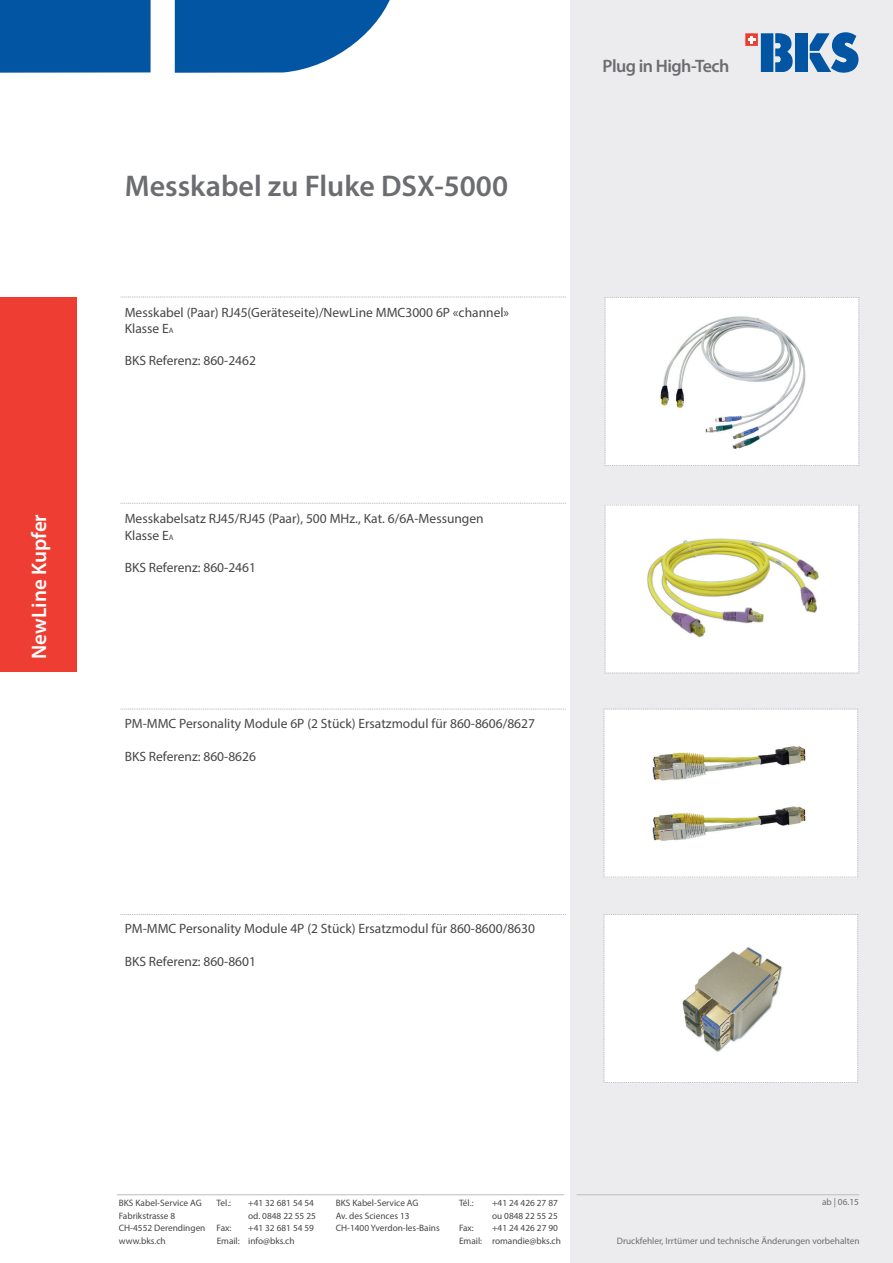
<style>
.page{position:relative;width:893px;height:1263px;background:#fff}
.page>*{position:absolute;margin:0;border:0;box-sizing:border-box;transform-origin:0 0}
.t1{font:600 30px "Myriad Pro";color:#6c6d70}
.t2{font:600 21px "Myriad Pro";color:#fff}
.t3{font:600 18px "Myriad Pro";letter-spacing:-.03em;color:#6c6d70}
.t4{font:13.5px/16.2px "Myriad Pro";color:#454647}
.t5{font:9.3px "Myriad Pro";color:#454647}
.t6{font:9.3px "Myriad Pro";color:#6c6d70}
.s1{font-size:7.8px}
</style>
<div class="page">
<div style="left:570px;top:0;width:323px;height:1263px;background:#ececee"></div>
<div style="left:0;top:0;width:151px;height:73px;background:#0155a2"></div>
<svg style="left:175px;top:0;width:215px;height:73px"></svg>
<div style="left:795px;top:33px;width:13px;height:39px;background:#0155a2"></div>
<svg style="left:761px;top:33px;width:32px;height:39px"></svg>
<svg style="left:810px;top:32px;width:48px;height:41px"></svg>
<div style="left:745px;top:33px;width:13px;height:13px;background:#ee3b32"></div>
<svg style="left:748px;top:36px;width:7px;height:7px"></svg>
<hr style="left:117px;top:1194px;width:447px;height:1px;background:#bcbdc0">
<hr style="left:577px;top:1194px;width:282px;height:1px;background:#bcbdc0">
<div style="left:0;top:297px;width:77px;height:374px;background:#ee3e34"></div>
<svg style="left:120px;top:297px;width:446px;height:1px"></svg>
<svg style="left:120px;top:503px;width:446px;height:1px"></svg>
<svg style="left:120px;top:709px;width:446px;height:1px"></svg>
<svg style="left:120px;top:914px;width:446px;height:1px"></svg>
<svg style="left:605px;top:505px;width:254px;height:169px;background:#f4f3e7"></svg>
<svg style="left:605px;top:297px;width:254px;height:169px;background:#f5f6f6"></svg>
<svg style="left:604px;top:709px;width:254px;height:169px;background:#f1f1ee"></svg>
<svg style="left:604px;top:914px;width:254px;height:169px;background:#efefec"></svg>
<h2 class="t2" style="left:26px;top:659px;width:146px;rotate:-90deg">NewLine Kupfer</h2>
<h1 class="t1" style="left:125px;top:167px;width:385px">Messkabel zu Fluke DSX-5000</h1>
<p class="t4" style="left:125px;top:304px;width:386px">Messkabel (Paar) RJ45(Geräteseite)/NewLine MMC3000 6P «channel»<br>Klasse E<span class="s1">A</span></p>
<p class="t4" style="left:125px;top:352px;width:133px">BKS Referenz: 860-2462</p>
<p class="t4" style="left:125px;top:510px;width:361px">Messkabelsatz RJ45/RJ45 (Paar), 500 MHz., Kat. 6/6A-Messungen<br>Klasse E<span class="s1">A</span></p>
<p class="t4" style="left:125px;top:559px;width:133px">BKS Referenz: 860-2461</p>
<p class="t4" style="left:125px;top:715px;width:412px">PM-MMC Personality Module 6P (2 Stück) Ersatzmodul für 860-8606/8627</p>
<p class="t4" style="left:125px;top:748px;width:133px">BKS Referenz: 860-8626</p>
<p class="t4" style="left:125px;top:920px;width:412px">PM-MMC Personality Module 4P (2 Stück) Ersatzmodul für 860-8600/8630</p>
<p class="t4" style="left:125px;top:953px;width:133px">BKS Referenz: 860-8601</p>
<h3 class="t3" style="left:602px;top:54px;width:128px">Plug in High-Tech</h3>
<p class="t6" style="left:822px;top:1196px;width:38px">ab | 06.15</p>
<p class="t5" style="left:119px;top:1197px;width:84px">BKS Kabel-Service AG</p>
<p class="t5" style="left:217px;top:1197px;width:16px">Tel.:</p>
<p class="t5" style="left:248px;top:1197px;width:67px">+41 32 681 54 54</p>
<p class="t5" style="left:336px;top:1197px;width:84px">BKS Kabel-Service AG</p>
<p class="t5" style="left:459px;top:1197px;width:16px">Tél.:</p>
<p class="t5" style="left:492px;top:1197px;width:67px">+41 24 426 27 87</p>
<p class="t5" style="left:119px;top:1209px;width:58px">Fabrikstrasse 8</p>
<p class="t5" style="left:248px;top:1209px;width:69px">od. 0848 22 55 25</p>
<p class="t5" style="left:336px;top:1209px;width:75px">Av. des Sciences 13</p>
<p class="t5" style="left:492px;top:1209px;width:67px">ou 0848 22 55 25</p>
<p class="t5" style="left:119px;top:1222px;width:114px">CH-4552 Derendingen Fax:</p>
<p class="t5" style="left:248px;top:1222px;width:67px">+41 32 681 54 59</p>
<p class="t5" style="left:336px;top:1222px;width:105px">CH-1400 Yverdon-les-Bains</p>
<p class="t5" style="left:459px;top:1222px;width:16px">Fax:</p>
<p class="t5" style="left:492px;top:1222px;width:67px">+41 24 426 27 90</p>
<p class="t5" style="left:119px;top:1235px;width:48px">www.bks.ch</p>
<p class="t5" style="left:217px;top:1235px;width:79px">Email: info@bks.ch</p>
<p class="t5" style="left:459px;top:1235px;width:103px">Email: romandie@bks.ch</p>
<p class="t6" style="left:617px;top:1235px;width:244px">Druckfehler, Irrtümer und technische Änderungen vorbehalten</p>
</div>
